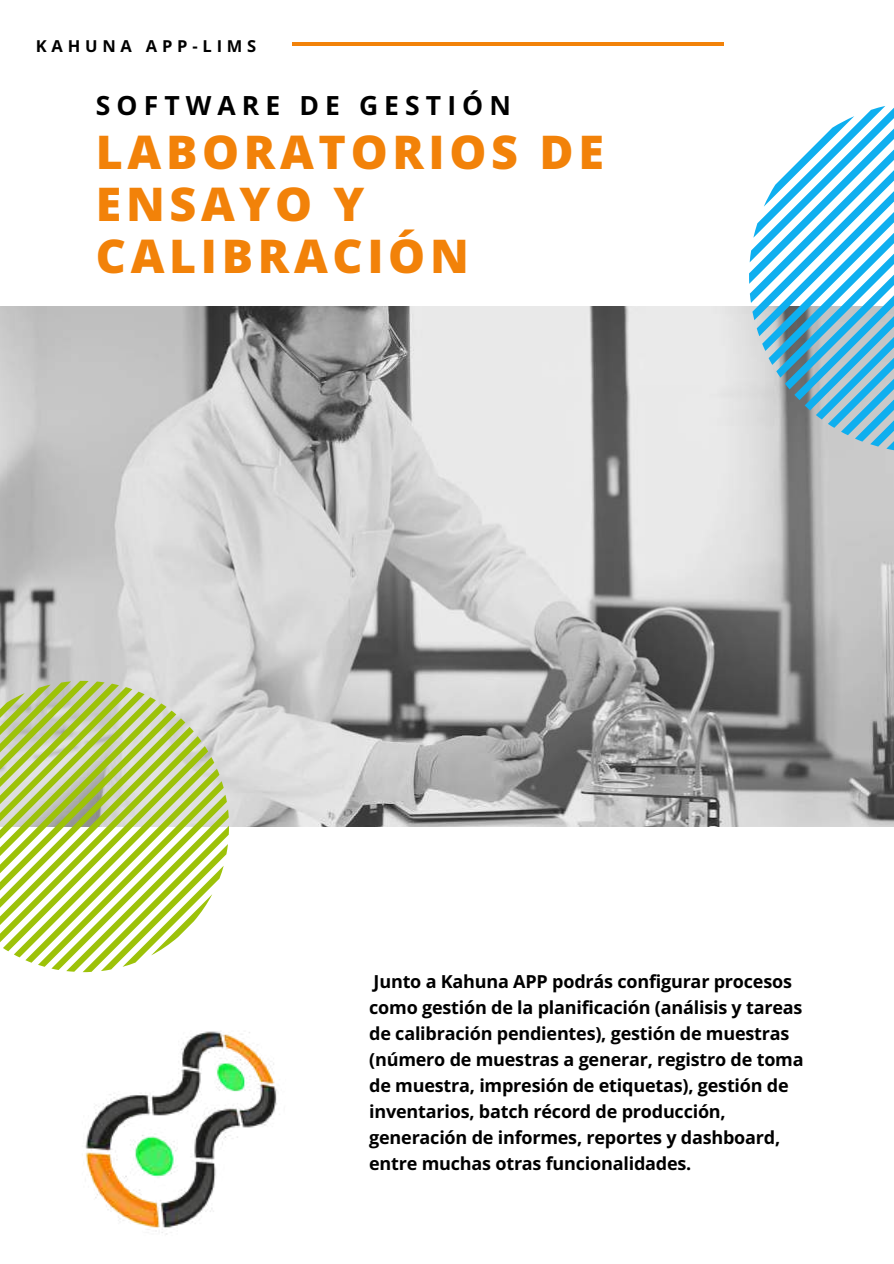
<style>
.page{position:relative;width:894px;height:1264px;background:#fff}
.page>*{position:absolute;margin:0;border:0;box-sizing:border-box;transform-origin:0 0}
.t1{font:800 46.5px/51.8px "Open Sans Hebrew";letter-spacing:.1em;color:#f28209}
.t2{font:700 26.55px "Open Sans Hebrew";letter-spacing:.23em;color:#000}
.t3{font:700 18px/26px "Open Sans Hebrew";letter-spacing:-.01em;color:#000}
.t4{font:700 16.5px "Open Sans Hebrew";letter-spacing:.29em;color:#000}
</style>
<div class="page">
<img style="left:0;top:307px;width:893px;height:519px">
<svg style="left:0;top:681px;width:229px;height:291px"></svg>
<svg style="left:748px;top:106px;width:145px;height:347px"></svg>
<hr style="left:292px;top:42px;width:431px;height:3px;background:#f28209">
<img style="left:85px;top:1031px;width:192px;height:204px">
<p class="t4" style="left:36px;top:34px;width:222px">KAHUNA APP-LIMS</p>
<h2 class="t2" style="left:96px;top:87px;width:416px">SOFTWARE DE GESTIÓN</h2>
<h1 class="t1" style="left:96px;top:125px;width:509px">LABORATORIOS DE<br>ENSAYO Y<br>CALIBRACIÓN</h1>
<p class="t3" style="left:369px;top:968px;width:436px">Junto a Kahuna APP podrás configurar procesos como gestión de la planificación (análisis y tareas de calibración pendientes), gestión de muestras (número de muestras a generar, registro de toma de muestra, impresión de etiquetas), gestión de inventarios, batch récord de producción, generación de informes, reportes y dashboard, entre muchas otras funcionalidades.</p>
</div>
